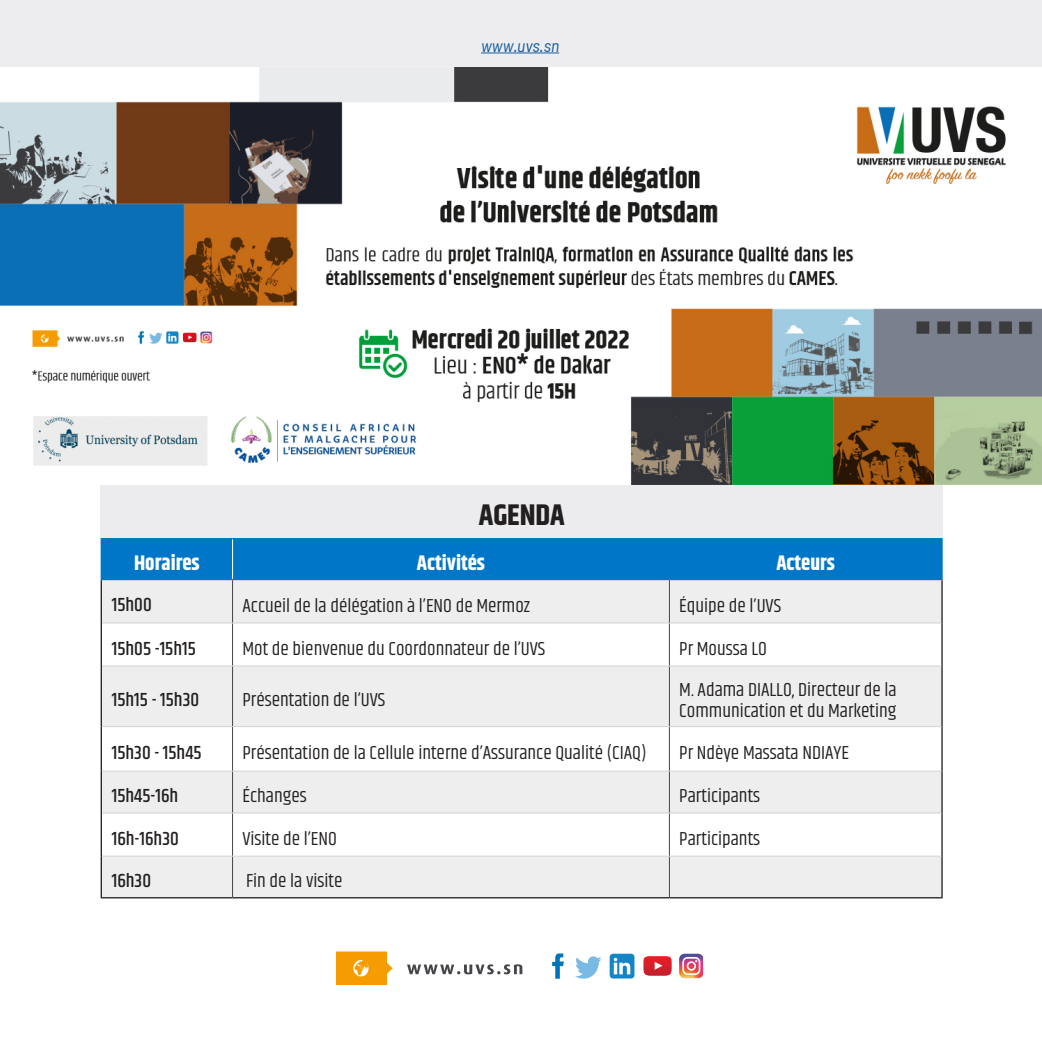
<style>
.page{position:relative;width:1042px;height:1061px;background:#fff}
.page>*{position:absolute;margin:0;border:0;box-sizing:border-box;transform-origin:0 0}
.t1{font:700 29.75px "Khand";color:#231f20}
.t2{font:700 21px "Khand";color:#fff}
.t3{font:19.25px/21px "Khand";color:#231f20}
.t4{font:500 19.25px "Khand";color:#231f20}
.t5{font:italic semi-condensed 17.5px "Barlow";color:#175d9e}
</style>
<div class="page">
<div style="left:0;top:0;width:1042px;height:67px;background:#ececee"></div>
<img style="left:0;top:67px;width:1041px;height:418px">
<hr style="left:481px;top:53px;width:78px;height:1px;background:#175d9e">
<div style="left:102px;top:539px;width:839px;height:40px;background:#0076c8"></div>
<div style="left:102px;top:580px;width:839px;height:317px;background:#eeeeef"></div>
<svg style="left:102px;top:623px;width:130px;height:232px"></svg>
<svg style="left:233px;top:623px;width:708px;height:232px"></svg>
<hr style="left:232px;top:539px;width:1px;height:40px;background:#fff">
<hr style="left:669px;top:539px;width:1px;height:40px;background:#007ab5">
<hr style="left:101px;top:580px;width:1px;height:43px;background:#231f20">
<hr style="left:941px;top:580px;width:1px;height:43px;background:#231f20">
<hr style="left:101px;top:623px;width:1px;height:43px;background:#231f20">
<hr style="left:941px;top:623px;width:1px;height:43px;background:#231f20">
<hr style="left:101px;top:666px;width:1px;height:60px;background:#231f20">
<hr style="left:941px;top:666px;width:1px;height:60px;background:#231f20">
<hr style="left:101px;top:726px;width:1px;height:45px;background:#231f20">
<hr style="left:941px;top:726px;width:1px;height:45px;background:#231f20">
<hr style="left:101px;top:771px;width:1px;height:42px;background:#231f20">
<hr style="left:941px;top:771px;width:1px;height:42px;background:#231f20">
<hr style="left:101px;top:813px;width:1px;height:43px;background:#231f20">
<hr style="left:941px;top:813px;width:1px;height:43px;background:#231f20">
<hr style="left:101px;top:856px;width:1px;height:41px;background:#231f20">
<hr style="left:941px;top:856px;width:1px;height:41px;background:#231f20">
<hr style="left:101px;top:897px;width:131px;height:1px;background:#231f20">
<hr style="left:232px;top:897px;width:437px;height:1px;background:#231f20">
<hr style="left:669px;top:897px;width:273px;height:1px;background:#231f20">
<hr style="left:101px;top:538px;width:131px;height:1px;background:#007ab5">
<hr style="left:101px;top:539px;width:1px;height:40px;background:#007ab5">
<hr style="left:232px;top:538px;width:437px;height:1px;background:#007ab5">
<hr style="left:669px;top:538px;width:273px;height:1px;background:#007ab5">
<hr style="left:941px;top:539px;width:1px;height:40px;background:#007ab5">
<hr style="left:101px;top:579px;width:131px;height:1px;background:#007ab5">
<hr style="left:232px;top:579px;width:437px;height:1px;background:#007ab5">
<hr style="left:669px;top:579px;width:273px;height:1px;background:#007ab5">
<hr style="left:232px;top:580px;width:1px;height:42px;background:#45454a">
<hr style="left:669px;top:580px;width:1px;height:42px;background:#45454a">
<hr style="left:232px;top:623px;width:1px;height:42px;background:#45454a">
<hr style="left:669px;top:623px;width:1px;height:42px;background:#45454a">
<hr style="left:232px;top:666px;width:1px;height:60px;background:#45454a">
<hr style="left:669px;top:666px;width:1px;height:60px;background:#45454a">
<hr style="left:232px;top:726px;width:1px;height:45px;background:#45454a">
<hr style="left:669px;top:726px;width:1px;height:45px;background:#45454a">
<hr style="left:232px;top:771px;width:1px;height:41px;background:#45454a">
<hr style="left:669px;top:771px;width:1px;height:41px;background:#45454a">
<hr style="left:232px;top:813px;width:1px;height:43px;background:#45454a">
<hr style="left:669px;top:813px;width:1px;height:43px;background:#45454a">
<hr style="left:232px;top:856px;width:1px;height:41px;background:#45454a">
<hr style="left:669px;top:856px;width:1px;height:41px;background:#45454a">
<hr style="left:102px;top:622px;width:130px;height:1px;background:#d1d2d4">
<hr style="left:232px;top:622px;width:437px;height:1px;background:#d1d2d4">
<hr style="left:669px;top:622px;width:272px;height:1px;background:#d1d2d4">
<hr style="left:102px;top:665px;width:130px;height:1px;background:#d1d2d4">
<hr style="left:232px;top:665px;width:437px;height:1px;background:#d1d2d4">
<hr style="left:669px;top:665px;width:272px;height:1px;background:#d1d2d4">
<hr style="left:102px;top:726px;width:130px;height:1px;background:#d1d2d4">
<hr style="left:232px;top:726px;width:437px;height:1px;background:#d1d2d4">
<hr style="left:669px;top:726px;width:272px;height:1px;background:#d1d2d4">
<hr style="left:102px;top:771px;width:130px;height:1px;background:#d1d2d4">
<hr style="left:232px;top:771px;width:437px;height:1px;background:#d1d2d4">
<hr style="left:669px;top:771px;width:272px;height:1px;background:#d1d2d4">
<hr style="left:102px;top:812px;width:130px;height:1px;background:#d1d2d4">
<hr style="left:232px;top:812px;width:437px;height:1px;background:#d1d2d4">
<hr style="left:669px;top:812px;width:272px;height:1px;background:#d1d2d4">
<hr style="left:102px;top:855px;width:130px;height:1px;background:#d1d2d4">
<hr style="left:232px;top:855px;width:437px;height:1px;background:#d1d2d4">
<hr style="left:669px;top:855px;width:272px;height:1px;background:#d1d2d4">
<div style="left:101px;top:485px;width:842px;height:52px;background:#ececee"></div>
<svg style="left:407px;top:964px;width:115px;height:10px"></svg>
<svg style="left:336px;top:951px;width:57px;height:34px;background:#f6ab27"></svg>
<svg style="left:552px;top:953px;width:12px;height:25px"></svg>
<svg style="left:575px;top:956px;width:26px;height:22px"></svg>
<svg style="left:610px;top:953px;width:24px;height:25px"></svg>
<svg style="left:679px;top:953px;width:24px;height:25px"></svg>
<svg style="left:643px;top:956px;width:29px;height:19px"></svg>
<p class="t5" style="left:481px;top:34px;width:80px">www.uvs.sn</p>
<p class="t1" style="left:479px;top:494px;width:88px">AGENDA</p>
<p class="t2" style="left:134px;top:548px;width:67px">Horaires</p>
<p class="t2" style="left:417px;top:548px;width:70px">Activités</p>
<p class="t2" style="left:776px;top:548px;width:60px">Acteurs</p>
<p class="t4" style="left:112px;top:593px;width:41px">15h00</p>
<p class="t3" style="left:242px;top:596px;width:289px">Accueil de la délégation à l’ENO de Mermoz</p>
<p class="t3" style="left:679px;top:596px;width:103px">Équipe de l’UVS</p>
<p class="t4" style="left:112px;top:636px;width:86px">15h05 -15h15</p>
<p class="t3" style="left:242px;top:639px;width:304px">Mot de bienvenue du Coordonnateur de l’UVS</p>
<p class="t3" style="left:679px;top:639px;width:89px">Pr Moussa LO</p>
<p class="t4" style="left:112px;top:688px;width:89px">15h15 - 15h30</p>
<p class="t3" style="left:242px;top:690px;width:144px">Présentation de l’UVS</p>
<p class="t3" style="left:679px;top:680px;width:219px">M. Adama DIALLO, Directeur de la<br>Communication et du Marketing</p>
<p class="t4" style="left:112px;top:740px;width:91px">15h30 - 15h45</p>
<p class="t3" style="left:242px;top:743px;width:405px">Présentation de la Cellule interne d’Assurance Qualité (CIAQ)</p>
<p class="t3" style="left:679px;top:743px;width:171px">Pr Ndèye Massata NDIAYE</p>
<p class="t4" style="left:112px;top:783px;width:68px">15h45-16h</p>
<p class="t3" style="left:242px;top:786px;width:66px">Échanges</p>
<p class="t3" style="left:679px;top:786px;width:82px">Participants</p>
<p class="t4" style="left:112px;top:826px;width:69px">16h-16h30</p>
<p class="t3" style="left:242px;top:829px;width:96px">Visite de l’ENO</p>
<p class="t3" style="left:679px;top:829px;width:82px">Participants</p>
<p class="t4" style="left:112px;top:868px;width:41px">16h30</p>
<p class="t3" style="left:246px;top:871px;width:98px">Fin de la visite</p>
</div>
